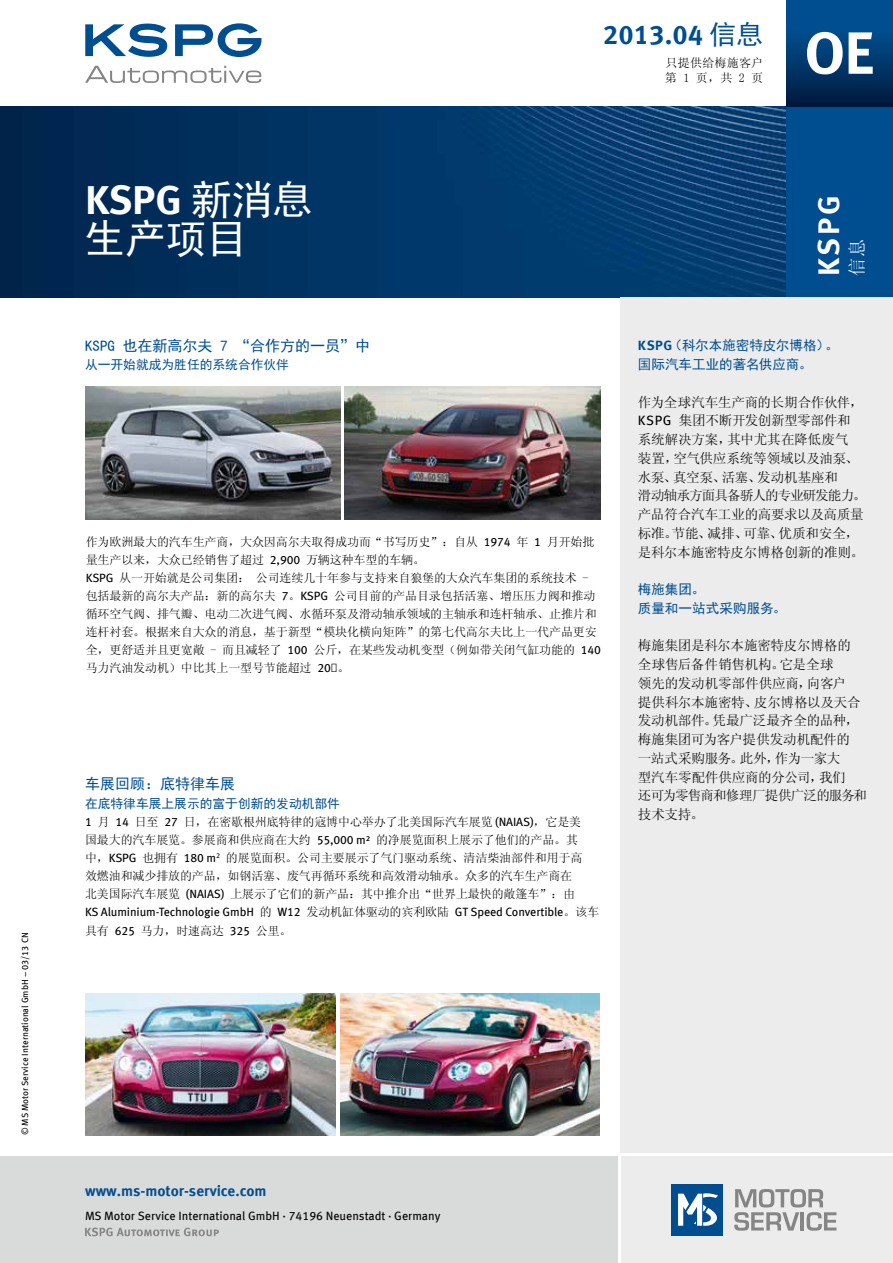
<style>
.page{position:relative;width:893px;height:1263px;background:#fff}
.page>*{position:absolute;margin:0;border:0;box-sizing:border-box;transform-origin:0 0}
.t1{font:700 40.5px "Meta OFC";color:#fff}
.t2{font:40.5px "Sim Hei";color:#fff}
.t3{font:700 30px "Meta OFC";color:#fff}
.t4{font:700 27px "Meta OFC";color:#004e90}
.t5{font:18px "Sim Sun";color:#fff}
.t6{font:15px "Sim Hei";color:#004e90}
.t7{font:700 15px "Meta OFC";color:#004e90}
.t8{font:13.5px/18.8px "Sim Sun";letter-spacing:-.015em;color:#000}
.t9{font:13.5px/18.8px "Sim Hei";color:#004e90}
.t10{font:12.75px "Sim Hei";color:#004e90}
.t11{font:12px/18.1px "Sim Sun";letter-spacing:-.01em;color:#000}
.t12{font:12px "Meta OFC";letter-spacing:-.01em;color:#000}
.t13{font:12px/15px "Sim Sun";letter-spacing:.02em;color:#000}
.t14{font:9px "Meta OFC";color:#000}
.s1{font-family:"Sim Hei";font-weight:400}
.s2{font-family:"Meta OFC"}
.s3{font-family:"Sim Sun"}
.s4{font-family:"Meta OFC";font-weight:700}
</style>
<div class="page">
<svg style="left:85px;top:66px;width:176px;height:17px"></svg>
<svg style="left:85px;top:23px;width:176px;height:34px"></svg>
<div style="left:621px;top:1157px;width:272px;height:106px;background:#ececec"></div>
<div style="left:0;top:1157px;width:617px;height:106px;background:#d9dada"></div>
<div style="left:672px;top:1184px;width:51px;height:51px;background:#004e90"></div>
<svg style="left:678px;top:1193px;width:40px;height:33px"></svg>
<svg style="left:734px;top:1189px;width:102px;height:42px"></svg>
<img style="left:0;top:106px;width:787px;height:192px">
<div style="left:787px;top:106px;width:106px;height:192px;background:#004e90"></div>
<svg style="left:85px;top:1227px;width:134px;height:9px"></svg>
<div style="left:787px;top:0;width:106px;height:106px;background:linear-gradient(to bottom,#0059a2,#001e44)"></div>
<svg style="left:807px;top:32px;width:66px;height:42px"></svg>
<div style="left:621px;top:298px;width:272px;height:855px;background:#ececec"></div>
<img style="left:86px;top:387px;width:254px;height:133px">
<img style="left:344px;top:387px;width:256px;height:133px">
<img style="left:86px;top:993px;width:250px;height:142px">
<img style="left:340px;top:993px;width:259px;height:142px">
<p class="t14" style="left:19px;top:1135px;width:204px;rotate:-90deg">© MS Motor Service International GmbH – 03/13 CN</p>
<h3 class="t4" style="left:603px;top:17px;width:162px">2013.04 <span class="s1">信息</span></h3>
<p class="t13" style="left:665px;top:56px;width:100px">只提供给梅施客户第 1 页，共 2 页</p>
<h1 class="t1" style="left:85px;top:174px;width:229px">KSPG <span class="s1">新消息</span></h1>
<h1 class="t2" style="left:85px;top:218px;width:163px">生产项目</h1>
<p class="t6" style="left:85px;top:338px;width:286px">KSPG 也在新高尔夫 7 “合作方的一员”中</p>
<p class="t10" style="left:85px;top:358px;width:205px">从一开始就成为胜任的系统合作伙伴</p>
<p class="t11" style="left:86px;top:532px;width:517px">作为欧洲最大的汽车生产商，大众因高尔夫取得成功而“书写历史”：自从 <span class="s2">1974</span> 年 <span class="s2">1</span> 月开始批量生产以来，大众已经销售了超过 <span class="s2">2,900</span> 万辆这种车型的车辆。<br><span class="s2">KSPG</span> 从一开始就是公司集团： 公司连续几十年参与支持来自狼堡的大众汽车集团的系统技术 -包括最新的高尔夫产品：新的高尔夫 <span class="s2">7</span>。<span class="s2">KSPG</span> 公司目前的产品目录包括活塞、增压压力阀和推动循环空气阀、排气瓣、电动二次进气阀、水循环泵及滑动轴承领域的主轴承和连杆轴承、止推片和连杆衬套。根据来自大众的消息，基于新型“模块化横向矩阵”的第七代高尔夫比上一代产品更安全，更舒适并且更宽敞 - 而且减轻了 <span class="s2">100</span> 公斤，在某些发动机变型（例如带关闭气缸功能的 <span class="s2">140</span>马力汽油发动机）中比其上一型号节能超过 <span class="s2">20％</span>。</p>
<p class="t6" style="left:85px;top:776px;width:151px">车展回顾：底特律车展</p>
<p class="t10" style="left:85px;top:797px;width:256px">在底特律车展上展示的富于创新的发动机部件</p>
<p class="t11" style="left:85px;top:813px;width:499px"><span class="s2">1</span> 月 <span class="s2">14</span> 日至 <span class="s2">27</span> 日，在密歇根州底特律的寇博中心举办了北美国际汽车展览 <span class="s2">(NAIAS)</span>，它是美国最大的汽车展览。参展商和供应商在大约 <span class="s2">55,000 m²</span> 的净展览面积上展示了他们的产品。其中，<span class="s2">KSPG</span> 也拥有 <span class="s2">180 m</span><sup>2</sup> 的展览面积。公司主要展示了气门驱动系统、清洁柴油部件和用于高效燃油和减少排放的产品，如钢活塞、废气再循环系统和高效滑动轴承。众多的汽车生产商在北美国际汽车展览 <span class="s2">(NAIAS)</span> 上展示了它们的新产品：其中推介出“世界上最快的敞篷车”：由</p>
<p class="t12" style="left:85px;top:904px;width:516px">KS Aluminium-Technologie GmbH <span class="s3">的</span> W12 <span class="s3">发动机缸体驱动的宾利欧陆</span> GT Speed Convertible<span class="s3">。该车</span></p>
<p class="t11" style="left:85px;top:922px;width:208px">具有 <span class="s2">625</span> 马力，时速高达 <span class="s2">325</span> 公里。</p>
<h2 class="t3" style="left:810px;top:276px;width:82px;rotate:-90deg">kspg</h2>
<h3 class="t5" style="left:848px;top:276px;width:39px;rotate:-90deg">信息</h3>
<p class="t9" style="left:638px;top:336px;width:202px"><span class="s4">KSPG</span>（科尔本施密特皮尔博格）。国际汽车工业的著名供应商。</p>
<p class="t8" style="left:638px;top:392px;width:230px">作为全球汽车生产商的长期合作伙伴，<br><span class="s2">KSPG</span> 集团不断开发创新型零部件和系统解决方案，其中尤其在降低废气<br>装置，空气供应系统等领域以及油泵、水泵、真空泵、活塞、发动机基座和<br>滑动轴承方面具备骄人的专业研发能力。产品符合汽车工业的高要求以及高质量标准。节能、减排、可靠、优质和安全，是科尔本施密特皮尔博格创新的准则。</p>
<p class="t9" style="left:638px;top:580px;width:150px">梅施集团。<br>质量和一站式采购服务。</p>
<p class="t8" style="left:638px;top:636px;width:231px">梅施集团是科尔本施密特皮尔博格的全球售后备件销售机构。它是全球<br>领先的发动机零部件供应商，向客户<br>提供科尔本施密特、皮尔博格以及天合发动机部件。凭最广泛最齐全的品种，梅施集团可为客户提供发动机配件的<br>一站式采购服务。此外，作为一家大<br>型汽车零配件供应商的分公司，我们<br>还可为零售商和修理厂提供广泛的服务和技术支持。</p>
<p class="t7" style="left:85px;top:1181px;width:183px">www.ms-motor-service.com</p>
<p class="t12" style="left:85px;top:1208px;width:357px">MS Motor Service International GmbH · 74196 Neuenstadt · Germany</p>
</div>
